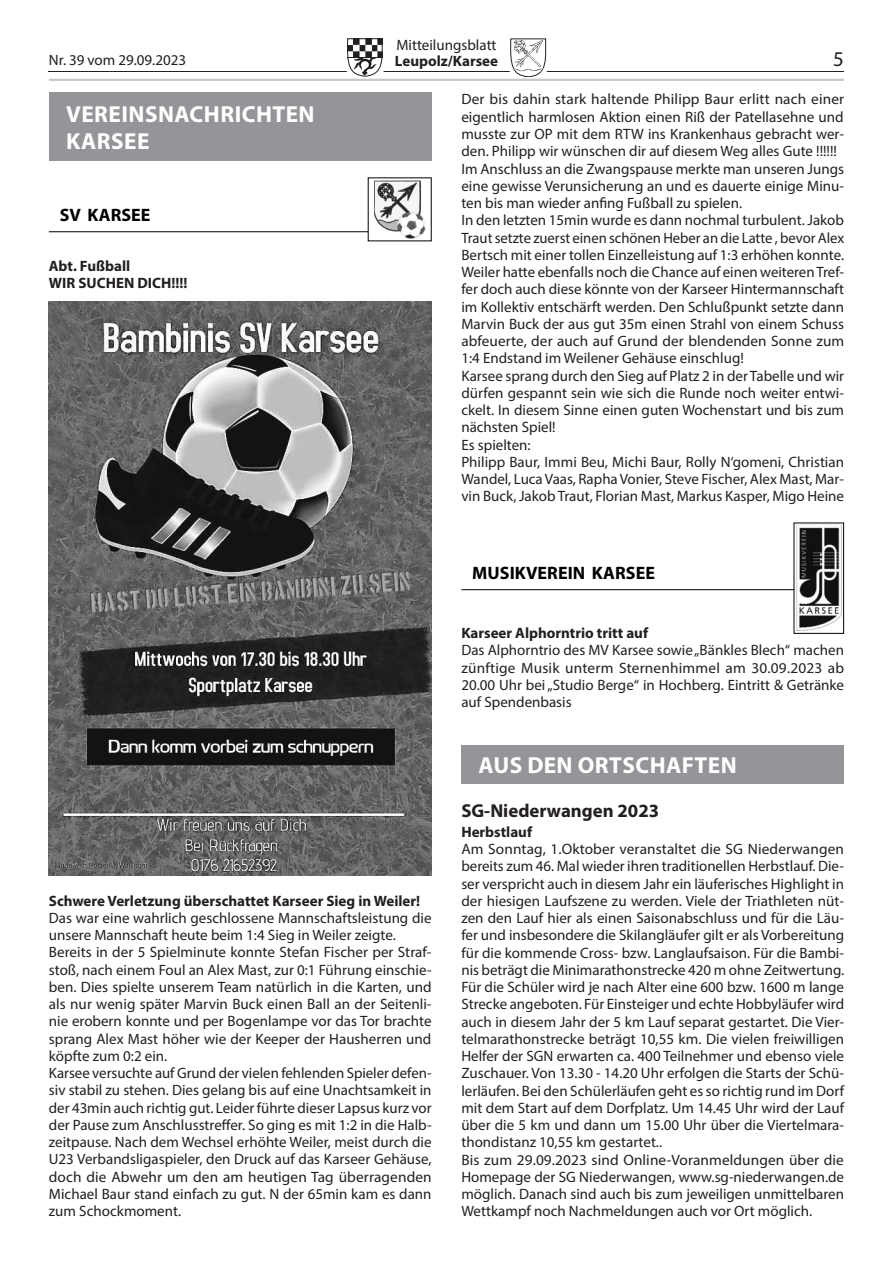
<style>
.page{position:relative;width:893px;height:1263px;background:#fff}
.page>*{position:absolute;margin:0;border:0;box-sizing:border-box;transform-origin:0 0}
.t1{font:700 23.25px/27px "Myriad Pro";letter-spacing:.02em;color:#fff}
.t2{font:21px "Myriad Pro";color:#231f20}
.t3{font:700 18.75px "Myriad Pro";color:#231f20}
.t4{font:700 18px "Myriad Pro";letter-spacing:.005em;color:#000}
.t5{font:15px/17.2px "Myriad Pro";color:#231f20}
.t6{font:700 15px/17.2px "Myriad Pro";color:#231f20}
</style>
<div class="page">
<hr style="left:49px;top:71px;width:795px;height:1px;background:#231f20">
<svg style="left:347px;top:38px;width:36px;height:39px"></svg>
<svg style="left:510px;top:38px;width:36px;height:39px"></svg>
<img style="left:514px;top:40px;width:29px;height:32px">
<hr style="left:49px;top:79px;width:795px;height:2px;background:#c7c8ca">
<div style="left:49px;top:93px;width:383px;height:68px;background:#939598"></div>
<hr style="left:49px;top:231px;width:383px;height:1px;background:#000">
<div style="left:368px;top:178px;width:63px;height:63px;background:#fff"></div>
<img style="left:374px;top:180px;width:51px;height:58px">
<img style="left:49px;top:302px;width:383px;height:574px">
<hr style="left:461px;top:589px;width:383px;height:1px;background:#000">
<div style="left:794px;top:523px;width:50px;height:110px;background:linear-gradient(to right,#fff,#fff)"></div>
<div style="left:793px;top:522px;width:51px;height:112px;border:1px solid #000"></div>
<img style="left:796px;top:525px;width:45px;height:106px">
<div style="left:461px;top:746px;width:383px;height:38px;background:#939598"></div>
<p class="t5" style="left:396px;top:36px;width:102px">Mitteilungsblatt</p>
<p class="t5" style="left:49px;top:51px;width:139px">Nr. 39 vom 29.09.2023</p>
<p class="t6" style="left:395px;top:52px;width:105px">Leupolz/Karsee</p>
<h2 class="t2" style="left:833px;top:46px;width:12px">5</h2>
<h1 class="t1" style="left:66px;top:100px;width:250px">VEREINSNACHRICHTEN<br>KARSEE</h1>
<p class="t5" style="left:461px;top:91px;width:384px">Der bis dahin stark haltende Philipp Baur erlitt nach einer eigentlich harmlosen Aktion einen Riß der Patellasehne und musste zur OP mit dem RTW ins Krankenhaus gebracht wer&shy;den. Philipp wir wünschen dir auf diesem Weg alles Gute !!!!!!<br>Im Anschluss an die Zwangspause merkte man unseren Jungs eine gewisse Verunsicherung an und es dauerte einige Minu&shy;ten bis man wieder anfing Fußball zu spielen.<br>In den letzten 15min wurde es dann nochmal turbulent. Jakob Traut setzte zuerst einen schönen Heber an die Latte , bevor Alex Bertsch mit einer tollen Einzelleistung auf 1:3 erhöhen konnte.<br>Weiler hatte ebenfalls noch die Chance auf einen weiteren Tref&shy;fer doch auch diese könnte von der Karseer Hintermannschaft im Kollektiv entschärft werden. Den Schlußpunkt setzte dann Marvin Buck der aus gut 35m einen Strahl von einem Schuss abfeuerte, der auch auf Grund der blendenden Sonne zum 1:4 Endstand im Weilener Gehäuse einschlug!<br>Karsee sprang durch den Sieg auf Platz 2 in der Tabelle und wir dürfen gespannt sein wie sich die Runde noch weiter entwi&shy;ckelt. In diesem Sinne einen guten Wochenstart und bis zum nächsten Spiel!<br>Es spielten:<br>Philipp Baur, Immi Beu, Michi Baur, Rolly N‘gomeni, Christian Wandel, Luca Vaas, Rapha Vonier, Steve Fischer, Alex Mast, Mar&shy;vin Buck, Jakob Traut, Florian Mast, Markus Kasper, Migo Heine</p>
<p class="t4" style="left:60px;top:203px;width:92px">SV KARSEE</p>
<p class="t6" style="left:49px;top:257px;width:140px">Abt. Fußball<br>WIR SUCHEN DICH!!!!</p>
<p class="t4" style="left:472px;top:561px;width:184px">MUSIKVEREIN KARSEE</p>
<p class="t6" style="left:49px;top:891px;width:373px">Schwere Verletzung überschattet Karseer Sieg in Weiler!</p>
<p class="t5" style="left:49px;top:909px;width:384px">Das war eine wahrlich geschlossene Mannschaftsleistung die unsere Mannschaft heute beim 1:4 Sieg in Weiler zeigte.<br>Bereits in der 5 Spielminute konnte Stefan Fischer per Straf&shy;stoß, nach einem Foul an Alex Mast, zur 0:1 Führung einschie&shy;ben. Dies spielte unserem Team natürlich in die Karten, und als nur wenig später Marvin Buck einen Ball an der Seitenli&shy;nie erobern konnte und per Bogenlampe vor das Tor brachte sprang Alex Mast höher wie der Keeper der Hausherren und köpfte zum 0:2 ein.<br>Karsee versuchte auf Grund der vielen fehlenden Spieler defen&shy;siv stabil zu stehen. Dies gelang bis auf eine Unachtsamkeit in der 43min auch richtig gut. Leider führte dieser Lapsus kurz vor der Pause zum Anschlusstreffer. So ging es mit 1:2 in die Halb&shy;zeitpause. Nach dem Wechsel erhöhte Weiler, meist durch die U23 Verbandsligaspieler, den Druck auf das Karseer Gehäuse, doch die Abwehr um den am heutigen Tag überragenden Michael Baur stand einfach zu gut. N der 65min kam es dann zum Schockmoment.</p>
<p class="t6" style="left:461px;top:624px;width:188px">Karseer Alphorntrio tritt auf</p>
<p class="t5" style="left:461px;top:641px;width:384px;text-align:justify">Das Alphorntrio des MV Karsee sowie „Bänkles Blech“ machen zünftige Musik unterm Sternenhimmel am 30.09.2023 ab 20.00 Uhr bei „Studio Berge“ in Hochberg. Eintritt &amp; Getränke auf Spendenbasis</p>
<h1 class="t1" style="left:479px;top:751px;width:260px">AUS DEN ORTSCHAFTEN</h1>
<p class="t3" style="left:461px;top:799px;width:199px">SG-Niederwangen 2023</p>
<p class="t6" style="left:461px;top:823px;width:72px">Herbstlauf</p>
<p class="t5" style="left:461px;top:840px;width:384px">Am Sonntag, 1.Oktober veranstaltet die SG Niederwangen bereits zum 46. Mal wieder ihren traditionellen Herbstlauf. Die&shy;ser verspricht auch in diesem Jahr ein läuferisches Highlight in der hiesigen Laufszene zu werden. Viele der Triathleten nüt&shy;zen den Lauf hier als einen Saisonabschluss und für die Läu&shy;fer und insbesondere die Skilangläufer gilt er als Vorbereitung für die kommende Cross- bzw. Langlaufsaison. Für die Bambi&shy;nis beträgt die Minimarathonstrecke 420 m ohne Zeitwertung.<br>Für die Schüler wird je nach Alter eine 600 bzw. 1600 m lange Strecke angeboten. Für Einsteiger und echte Hobbyläufer wird auch in diesem Jahr der 5 km Lauf separat gestartet. Die Vier&shy;telmarathonstrecke beträgt 10,55 km. Die vielen freiwilligen Helfer der SGN erwarten ca. 400 Teilnehmer und ebenso viele Zuschauer. Von 13.30 - 14.20 Uhr erfolgen die Starts der Schü&shy;lerläufen. Bei den Schülerläufen geht es so richtig rund im Dorf mit dem Start auf dem Dorfplatz. Um 14.45 Uhr wird der Lauf über die 5 km und dann um 15.00 Uhr über die Viertelmara&shy;thondistanz 10,55 km gestartet..<br>Bis zum 29.09.2023 sind Online-Voranmeldungen über die Homepage der SG Niederwangen, www.sg-niederwangen.de möglich. Danach sind auch bis zum jeweiligen unmittelbaren Wettkampf noch Nachmeldungen auch vor Ort möglich.</p>
</div>
